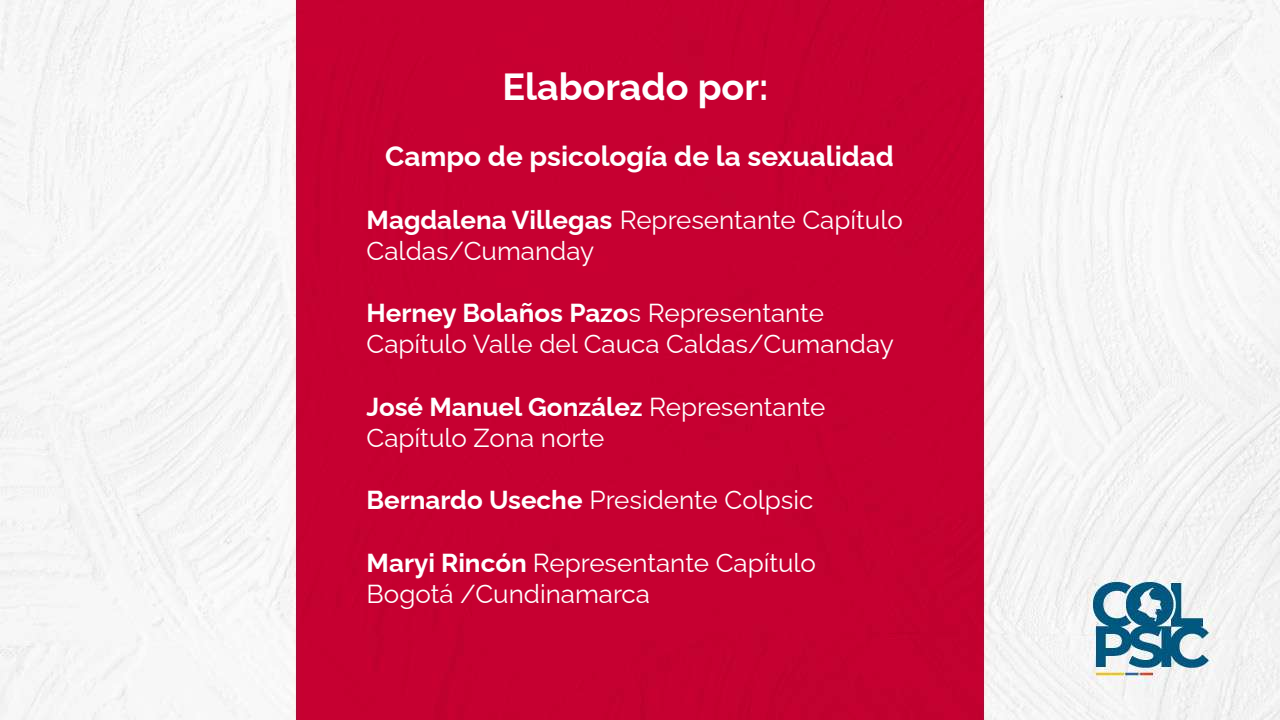
<style>
.page{position:relative;width:1280px;height:720px;background:#fff}
.page>*{position:absolute;margin:0;border:0;box-sizing:border-box;transform-origin:0 0}
.t1{font:700 37.7px "Raleway";color:#fff}
.t2{font:700 28px "Raleway";color:#fff}
.t3{font:26px/31.2px "Raleway";color:#fff}
.s1{font-weight:700}
</style>
<div class="page">
<img style="left:0;top:0;width:1280px;height:720px">
<h1 class="t1" style="left:502px;top:56px;width:268px">Elaborado por:</h1>
<p class="t2" style="left:385px;top:134px;width:510px">Campo de psicología de la sexualidad</p>
<p class="t3" style="left:367px;top:201px;width:538px"><span class="s1">Magdalena Villegas</span> Representante Capítulo<br>Caldas/Cumanday</p>
<p class="t3" style="left:367px;top:294px;width:529px"><span class="s1">Herney Bolaños Pazo</span>s Representante<br>Capítulo Valle del Cauca Caldas/Cumanday</p>
<p class="t3" style="left:367px;top:388px;width:460px"><span class="s1">José Manuel González</span> Representante<br>Capítulo Zona norte</p>
<p class="t3" style="left:367px;top:482px;width:448px"><span class="s1">Bernardo Useche</span> Presidente Colpsic</p>
<p class="t3" style="left:367px;top:544px;width:451px"><span class="s1">Maryi Rincón</span> Representante Capítulo<br>Bogotá /Cundinamarca</p>
</div>
